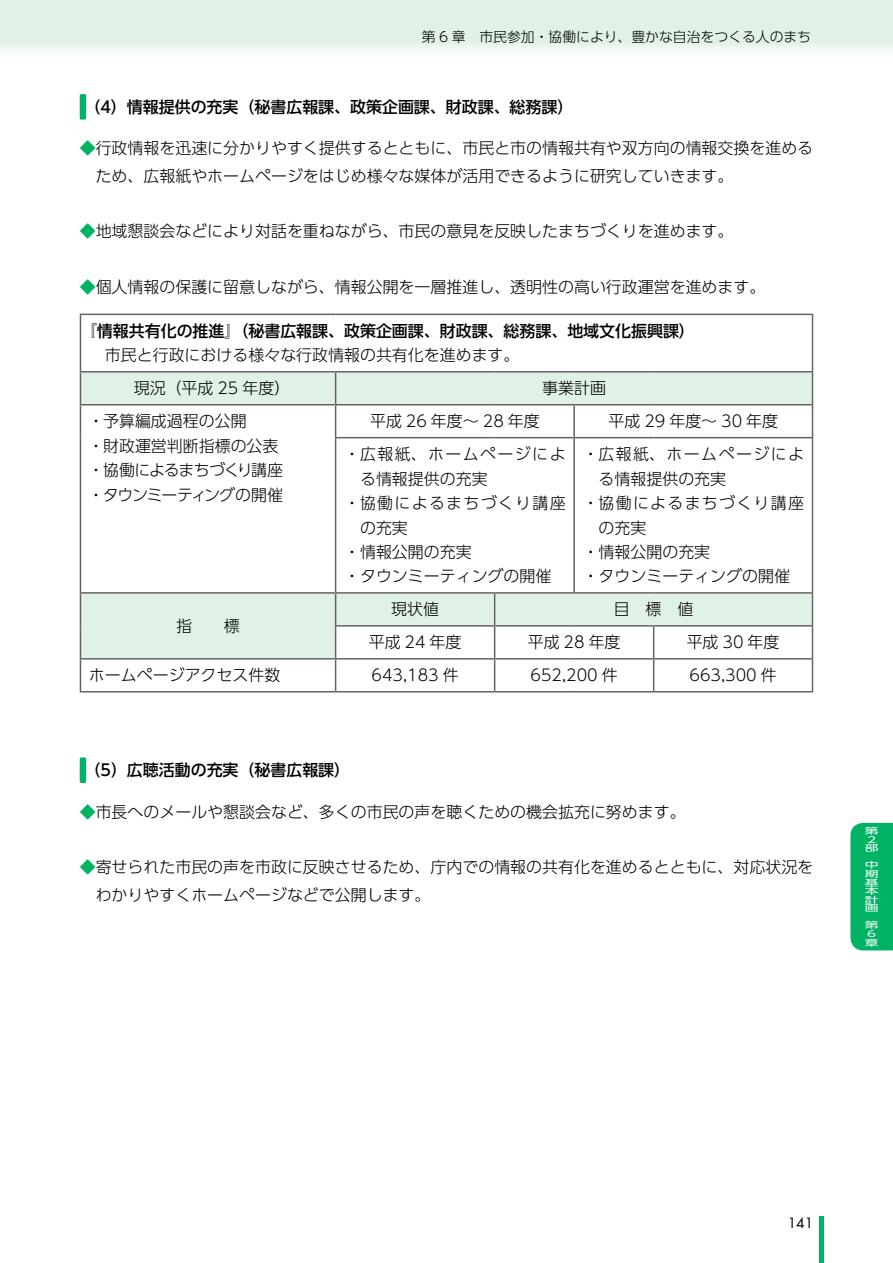
<style>
.page{position:relative;width:893px;height:1263px;background:#fff}
.page>*{position:absolute;margin:0;border:0;box-sizing:border-box;transform-origin:0 0}
.t1{font:300 15.9px/24.5px "UD Shin Go Pro";color:#000}
.t2{font:500 15.9px/24.5px "UD Shin Go Pro";color:#000}
.t3{font:300 15.9px "UD Shin Go Pro";letter-spacing:.09em;color:#000}
.t4{font:300 15.9px "UD Shin Go Pro";letter-spacing:.08em;color:#000}
.t5{font:300 13.8px "UD Shin Go Pro";color:#000}
.t6{font:13.8px "Futura";color:#000}
.t7{font:8.55px/8.6px "UD Shin Go Pro";color:#fff;scale:1.61 1}
.s1{color:#00b263}
.s2{font-weight:300}
</style>
<div class="page">
<div style="left:0;top:0;width:893px;height:60px;background:linear-gradient(to bottom,#d8efdf,#f3faf5)"></div>
<hr style="left:820px;top:1216px;width:4px;height:47px;background:#00b263">
<div style="left:850px;top:823px;width:43px;height:127px;background:#00b263"></div>
<div style="left:80px;top:94px;width:6px;height:26px;background:#00b263;border-radius:2px"></div>
<svg style="left:81px;top:372px;width:731px;height:286px"></svg>
<hr style="left:80px;top:314px;width:256px;height:1px;background:#636363">
<hr style="left:80px;top:315px;width:1px;height:56px;background:#636363">
<hr style="left:336px;top:314px;width:159px;height:1px;background:#636363">
<hr style="left:495px;top:314px;width:79px;height:1px;background:#636363">
<hr style="left:574px;top:314px;width:80px;height:1px;background:#636363">
<hr style="left:654px;top:314px;width:159px;height:1px;background:#636363">
<hr style="left:812px;top:315px;width:1px;height:56px;background:#636363">
<hr style="left:80px;top:371px;width:256px;height:1px;background:#636363">
<hr style="left:80px;top:372px;width:1px;height:32px;background:#636363">
<hr style="left:336px;top:371px;width:159px;height:1px;background:#636363">
<hr style="left:335px;top:372px;width:1px;height:32px;background:#636363">
<hr style="left:495px;top:371px;width:79px;height:1px;background:#636363">
<hr style="left:574px;top:371px;width:80px;height:1px;background:#636363">
<hr style="left:654px;top:371px;width:159px;height:1px;background:#636363">
<hr style="left:812px;top:372px;width:1px;height:32px;background:#636363">
<hr style="left:80px;top:404px;width:256px;height:1px;background:#636363">
<hr style="left:80px;top:405px;width:1px;height:33px;background:#636363">
<hr style="left:80px;top:438px;width:1px;height:154px;background:#636363">
<hr style="left:80px;top:592px;width:256px;height:2px;background:#636363">
<hr style="left:80px;top:594px;width:1px;height:32px;background:#636363">
<hr style="left:80px;top:626px;width:1px;height:32px;background:#636363">
<hr style="left:80px;top:658px;width:256px;height:1px;background:#636363">
<hr style="left:80px;top:659px;width:1px;height:32px;background:#636363">
<hr style="left:80px;top:691px;width:256px;height:1px;background:#636363">
<hr style="left:336px;top:404px;width:159px;height:1px;background:#636363">
<hr style="left:335px;top:405px;width:1px;height:32px;background:#636363">
<hr style="left:495px;top:404px;width:79px;height:1px;background:#636363">
<hr style="left:574px;top:404px;width:80px;height:1px;background:#636363">
<hr style="left:573px;top:405px;width:2px;height:32px;background:#636363">
<hr style="left:654px;top:404px;width:159px;height:1px;background:#636363">
<hr style="left:812px;top:405px;width:1px;height:32px;background:#636363">
<hr style="left:335px;top:437px;width:160px;height:1px;background:#636363">
<hr style="left:335px;top:438px;width:1px;height:154px;background:#636363">
<hr style="left:495px;top:437px;width:79px;height:1px;background:#636363">
<hr style="left:574px;top:437px;width:80px;height:1px;background:#636363">
<hr style="left:573px;top:438px;width:2px;height:154px;background:#636363">
<hr style="left:654px;top:437px;width:159px;height:1px;background:#636363">
<hr style="left:812px;top:438px;width:1px;height:154px;background:#636363">
<hr style="left:336px;top:592px;width:159px;height:2px;background:#636363">
<hr style="left:335px;top:594px;width:1px;height:31px;background:#636363">
<hr style="left:495px;top:592px;width:79px;height:2px;background:#636363">
<hr style="left:494px;top:594px;width:1px;height:31px;background:#636363">
<hr style="left:574px;top:592px;width:80px;height:2px;background:#636363">
<hr style="left:654px;top:592px;width:159px;height:2px;background:#636363">
<hr style="left:812px;top:594px;width:1px;height:31px;background:#636363">
<hr style="left:335px;top:625px;width:160px;height:2px;background:#636363">
<hr style="left:335px;top:627px;width:1px;height:31px;background:#636363">
<hr style="left:495px;top:625px;width:79px;height:2px;background:#636363">
<hr style="left:494px;top:627px;width:1px;height:31px;background:#636363">
<hr style="left:574px;top:625px;width:80px;height:2px;background:#636363">
<hr style="left:654px;top:625px;width:159px;height:2px;background:#636363">
<hr style="left:653px;top:627px;width:1px;height:31px;background:#636363">
<hr style="left:812px;top:627px;width:1px;height:31px;background:#636363">
<hr style="left:336px;top:658px;width:159px;height:1px;background:#636363">
<hr style="left:335px;top:659px;width:1px;height:32px;background:#636363">
<hr style="left:495px;top:658px;width:79px;height:1px;background:#636363">
<hr style="left:494px;top:659px;width:1px;height:32px;background:#636363">
<hr style="left:574px;top:658px;width:80px;height:1px;background:#636363">
<hr style="left:654px;top:658px;width:159px;height:1px;background:#636363">
<hr style="left:653px;top:659px;width:1px;height:32px;background:#636363">
<hr style="left:812px;top:659px;width:1px;height:32px;background:#636363">
<hr style="left:336px;top:691px;width:159px;height:1px;background:#636363">
<hr style="left:495px;top:691px;width:79px;height:1px;background:#636363">
<hr style="left:574px;top:691px;width:80px;height:1px;background:#636363">
<hr style="left:654px;top:691px;width:159px;height:1px;background:#636363">
<div style="left:80px;top:757px;width:6px;height:26px;background:#00b263;border-radius:2px"></div>
<p class="t5" style="left:422px;top:26px;width:391px">第 6 章　市民参加・協働により、豊かな自治をつくる人のまち</p>
<p class="t2" style="left:85px;top:94px;width:490px">（4）情報提供の充実（秘書広報課、政策企画課、財政課、総務課）</p>
<p class="t1" style="left:96px;top:134px;width:719px;line-height:27.6px;text-indent:-16px"><span class="s1">◆</span>行政情報を迅速に分かりやすく提供するとともに、市民と市の情報共有や双方向の情報交換を進めるため、広報紙やホームページをはじめ様々な媒体が活用できるように研究していきます。</p>
<p class="t1" style="left:80px;top:218px;width:655px"><span class="s1">◆</span>地域懇談会などにより対話を重ねながら、市民の意見を反映したまちづくりを進めます。</p>
<p class="t1" style="left:80px;top:274px;width:687px"><span class="s1">◆</span>個人情報の保護に留意しながら、情報公開を一層推進し、透明性の高い行政運営を進めます。</p>
<p class="t2" style="left:89px;top:318px;width:607px;text-indent:-8px">『情報共有化の推進』（秘書広報課、政策企画課、財政課、総務課、地域文化振興課）<span class="s2">　市民と行政における様々な行政情報の共有化を進めます。</span></p>
<p class="t1" style="left:134px;top:375px;width:158px">現況（平成 25 年度）</p>
<p class="t1" style="left:542px;top:375px;width:65px">事業計画</p>
<p class="t1" style="left:88px;top:408px;width:197px">・予算編成過程の公開<br>・財政運営判断指標の公表・協働によるまちづくり講座・タウンミーティングの開催</p>
<p class="t1" style="left:370px;top:408px;width:171px">平成 26 年度〜 28 年度</p>
<p class="t1" style="left:608px;top:408px;width:171px">平成 29 年度〜 30 年度</p>
<p class="t3" style="left:583px;top:441px;width:223px">・広報紙、ホームページによ</p>
<p class="t1" style="left:599px;top:466px;width:129px">る情報提供の充実</p>
<p class="t4" style="left:583px;top:490px;width:223px">・協働によるまちづくり講座</p>
<p class="t1" style="left:599px;top:515px;width:49px">の充実</p>
<p class="t1" style="left:583px;top:539px;width:129px">・情報公開の充実</p>
<p class="t1" style="left:583px;top:564px;width:209px">・タウンミーティングの開催</p>
<p class="t3" style="left:344px;top:441px;width:223px">・広報紙、ホームページによ</p>
<p class="t1" style="left:360px;top:466px;width:129px">る情報提供の充実</p>
<p class="t4" style="left:344px;top:490px;width:223px">・協働によるまちづくり講座</p>
<p class="t1" style="left:360px;top:515px;width:49px">の充実</p>
<p class="t1" style="left:344px;top:539px;width:129px">・情報公開の充実</p>
<p class="t1" style="left:344px;top:564px;width:209px">・タウンミーティングの開催</p>
<p class="t1" style="left:176px;top:613px;width:65px">指　　標</p>
<p class="t1" style="left:391px;top:596px;width:49px">現状値</p>
<p class="t1" style="left:614px;top:596px;width:81px">目　標　値</p>
<p class="t1" style="left:369px;top:629px;width:94px">平成 24 年度</p>
<p class="t1" style="left:528px;top:629px;width:94px">平成 28 年度</p>
<p class="t1" style="left:687px;top:629px;width:94px">平成 30 年度</p>
<p class="t1" style="left:89px;top:662px;width:193px">ホームページアクセス件数</p>
<p class="t1" style="left:372px;top:662px;width:89px">643,183 件</p>
<p class="t1" style="left:531px;top:662px;width:89px">652,200 件</p>
<p class="t1" style="left:689px;top:662px;width:89px">663,300 件</p>
<p class="t2" style="left:85px;top:757px;width:267px">（5）広聴活動の充実（秘書広報課）</p>
<p class="t1" style="left:80px;top:799px;width:607px"><span class="s1">◆</span>市長へのメールや懇談会など、多くの市民の声を聴くための機会拡充に努めます。</p>
<p class="t1" style="left:96px;top:853px;width:719px;line-height:27.6px;text-indent:-16px"><span class="s1">◆</span>寄せられた市民の声を市政に反映させるため、庁内での情報の共有化を進めるとともに、対応状況をわかりやすくホームページなどで公開します。</p>
<p class="t7" style="left:865px;top:826px;width:10px">第<br>２部</p>
<p class="t7" style="left:865px;top:861px;width:10px;text-align:justify">中期基本計画</p>
<p class="t7" style="left:865px;top:921px;width:10px">第<br>６章</p>
<p class="t6" style="left:788px;top:1214px;width:27px">141</p>
</div>
